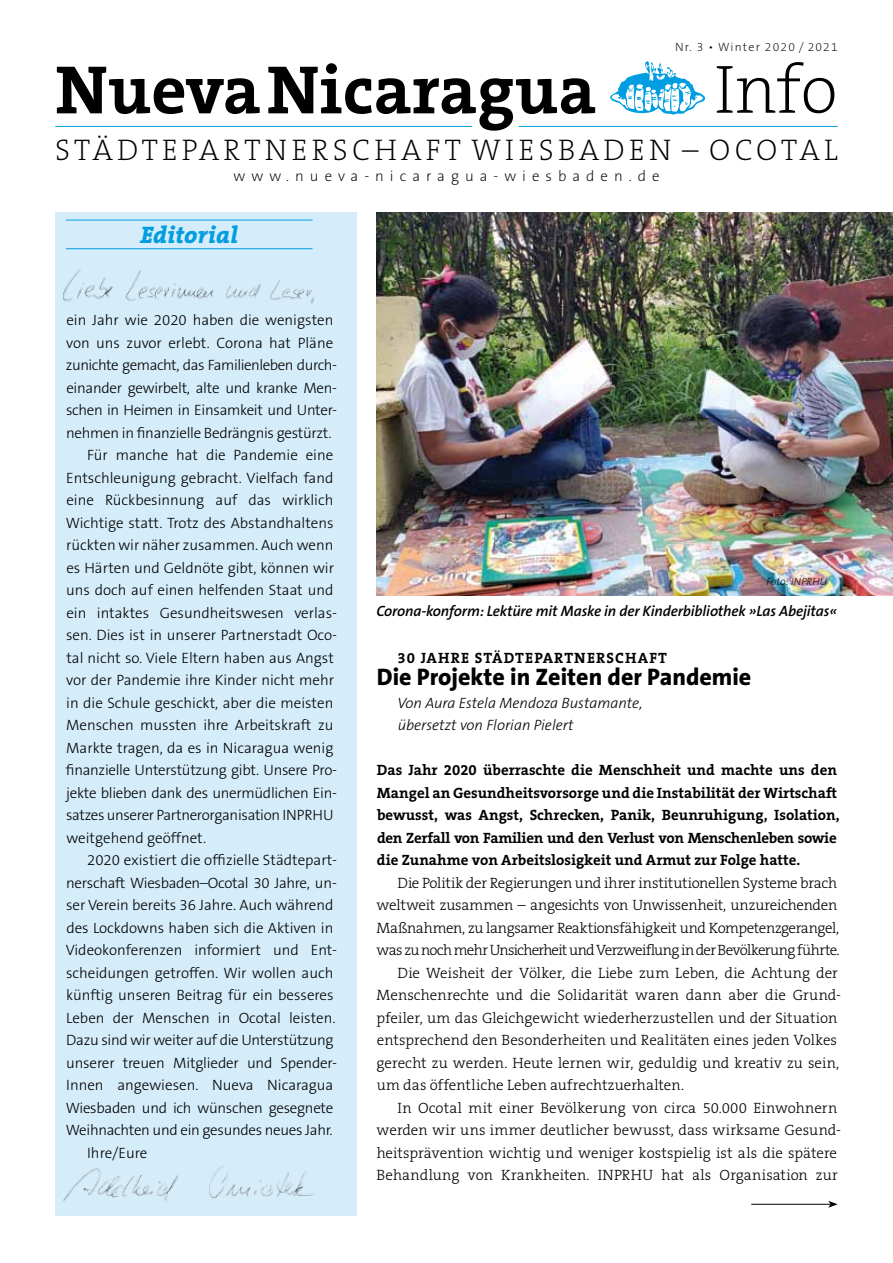
<style>
.page{position:relative;width:893px;height:1263px;background:#fff}
.page>*{position:absolute;margin:0;border:0;box-sizing:border-box;transform-origin:0 0}
.t1{font:700 69px "The Serif B7";color:#000}
.t2{font:200 69px "The Serif B2";color:#000}
.t3{font:200 30px "The Serif B2";letter-spacing:.14em;color:#000}
.t4{font:800 24px "The Sans B8";color:#000}
.t5{font:italic 800 24px "The Serif B8";color:#009ee0}
.t6{font:300 15px "The Sans B3";color:#000}
.t7{font:300 15px "The Serif B3";letter-spacing:-.005em;color:#000}
.t8{font:300 15px "The Sans B3";letter-spacing:-.02em;color:#000}
.t9{font:700 15px/22.5px "The Serif B7";color:#000}
.t10{font:italic 600 15px "The Sans B6";letter-spacing:-.01em;color:#000}
.t11{font:300 15px "The Serif B3";letter-spacing:-.045em;color:#000}
.t12{font:300 15px "The Serif B3";letter-spacing:-.025em;color:#000}
.t13{font:italic 300 15px/22.5px "The Sans B3";color:#000}
.t14{font:300 15px "The Sans B3";letter-spacing:-.03em;color:#000}
.t15{font:200 15px "The Sans B2";letter-spacing:.4em;color:#000}
.t16{font:700 15px "The Serif B7";letter-spacing:.075em;color:#000}
.t17{font:200 12px "The Sans B2";letter-spacing:.1em;color:#000}
.t18{font:italic 200 10.5px "The Sans B2";letter-spacing:.01em;color:#000}
</style>
<div class="page">
<hr style="left:55px;top:126px;width:417px;height:1px;background:#009ee0">
<hr style="left:519px;top:126px;width:319px;height:1px;background:#009ee0">
<svg style="left:610px;top:61px;width:96px;height:54px"></svg>
<div style="left:55px;top:213px;width:302px;height:1003px;background:#d5edfa"></div>
<hr style="left:66px;top:248px;width:247px;height:1px;background:#009ee0">
<hr style="left:66px;top:220px;width:247px;height:1px;background:#009ee0">
<img style="left:376px;top:213px;width:517px;height:382px">
<hr style="left:751px;top:1204px;width:80px;height:1px;background:#000">
<svg style="left:828px;top:1201px;width:10px;height:7px"></svg>
<img style="left:63px;top:1166px;width:252px;height:36px">
<img style="left:63px;top:268px;width:251px;height:36px">
<p class="t17" style="left:675px;top:41px;width:164px">Nr. 3 • Winter 2020 / 2021</p>
<h1 class="t1" style="left:55px;top:54px;width:543px">Nueva Nicaragua</h1>
<h1 class="t2" style="left:714px;top:54px;width:125px">INFO</h1>
<h2 class="t3" style="left:55px;top:134px;width:784px">STÄDTEPARTNERSCHAFT WIESBADEN – OCOTAL</h2>
<p class="t15" style="left:233px;top:168px;width:428px">www.nueva-nicaragua-wiesbaden.de</p>
<h3 class="t5" style="left:140px;top:223px;width:99px">Editorial</h3>
<p class="t6" style="left:66px;top:312px;width:269px">ein Jahr wie 2020 haben die wenigsten</p>
<p class="t6" style="left:66px;top:335px;width:269px">von uns zuvor erlebt. Corona hat Pläne</p>
<p class="t14" style="left:66px;top:357px;width:273px">zunichte gemacht, das Familienleben durch-</p>
<p class="t8" style="left:66px;top:380px;width:272px">einander gewirbelt, alte und kranke Men-</p>
<p class="t8" style="left:66px;top:402px;width:273px">schen in Heimen in Einsamkeit und Unter-</p>
<p class="t8" style="left:66px;top:425px;width:267px">nehmen in finanzielle Bedrängnis gestürzt.</p>
<p class="t6" style="left:87px;top:447px;width:248px">Für manche hat die Pandemie eine</p>
<p class="t6" style="left:66px;top:470px;width:269px">Entschleunigung gebracht. Vielfach fand</p>
<p class="t6" style="left:66px;top:492px;width:269px">eine Rückbesinnung auf das wirklich</p>
<p class="t6" style="left:66px;top:515px;width:269px">Wichtige statt. Trotz des Abstandhaltens</p>
<p class="t6" style="left:66px;top:537px;width:269px">rückten wir näher zusammen. Auch wenn</p>
<p class="t6" style="left:66px;top:560px;width:269px">es Härten und Geldnöte gibt, können wir</p>
<p class="t6" style="left:66px;top:582px;width:269px">uns doch auf einen helfenden Staat und</p>
<p class="t6" style="left:66px;top:605px;width:272px">ein intaktes Gesundheitswesen verlas-</p>
<p class="t6" style="left:66px;top:627px;width:273px">sen. Dies ist in unserer Partnerstadt Oco-</p>
<p class="t6" style="left:66px;top:650px;width:269px">tal nicht so. Viele Eltern haben aus Angst</p>
<p class="t6" style="left:66px;top:672px;width:269px">vor der Pandemie ihre Kinder nicht mehr</p>
<p class="t6" style="left:66px;top:695px;width:269px">in die Schule geschickt, aber die meisten</p>
<p class="t6" style="left:66px;top:717px;width:269px">Menschen mussten ihre Arbeitskraft zu</p>
<p class="t6" style="left:66px;top:740px;width:269px">Markte tragen, da es in Nicaragua wenig</p>
<p class="t8" style="left:66px;top:762px;width:273px">finanzielle Unterstützung gibt. Unsere Pro-</p>
<p class="t8" style="left:66px;top:785px;width:272px">jekte blieben dank des unermüdlichen Ein-</p>
<p class="t8" style="left:66px;top:807px;width:269px">satzes unserer Partnerorganisation INPRHU</p>
<p class="t6" style="left:66px;top:830px;width:142px">weitgehend geöffnet.</p>
<p class="t6" style="left:87px;top:852px;width:251px">2020 existiert die offizielle Städtepart-</p>
<p class="t8" style="left:66px;top:875px;width:272px">nerschaft Wiesbaden–Ocotal 30 Jahre, un-</p>
<p class="t6" style="left:66px;top:897px;width:269px">ser Verein bereits 36 Jahre. Auch während</p>
<p class="t6" style="left:66px;top:920px;width:268px">des Lockdowns haben sich die Aktiven in</p>
<p class="t6" style="left:66px;top:942px;width:273px">Videokonferenzen informiert und Ent-</p>
<p class="t6" style="left:66px;top:965px;width:269px">scheidungen getroffen. Wir wollen auch</p>
<p class="t6" style="left:66px;top:987px;width:269px">künftig unseren Beitrag für ein besseres</p>
<p class="t6" style="left:66px;top:1010px;width:271px">Leben der Menschen in Ocotal leisten.</p>
<p class="t8" style="left:66px;top:1032px;width:269px">Dazu sind wir weiter auf die Unterstützung</p>
<p class="t6" style="left:66px;top:1055px;width:272px">unserer treuen Mitglieder und Spender-</p>
<p class="t6" style="left:66px;top:1077px;width:269px">Innen angewiesen. Nueva Nicaragua</p>
<p class="t8" style="left:66px;top:1100px;width:269px">Wiesbaden und ich wünschen gesegnete</p>
<p class="t8" style="left:66px;top:1122px;width:268px">Weihnachten und ein gesundes neues Jahr.</p>
<p class="t6" style="left:87px;top:1145px;width:62px">Ihre/Eure</p>
<p class="t18" style="left:766px;top:576px;width:62px">Foto: INPRHU</p>
<p class="t10" style="left:376px;top:604px;width:462px">Corona-konform: Lektüre mit Maske in der Kinderbibliothek »Las Abejitas«</p>
<p class="t16" style="left:398px;top:650px;width:271px">30 Jahre Städtepartnerschaft</p>
<h3 class="t4" style="left:377px;top:664px;width:376px">Die Projekte in Zeiten der Pandemie</h3>
<p class="t13" style="left:398px;top:692px;width:246px">Von Aura Estela Mendoza Bustamante, übersetzt von Florian Pielert</p>
<p class="t9" style="left:377px;top:759px;width:464px">Das Jahr 2020 überraschte die Menschheit und machte uns den Mangel an Gesundheitsvorsorge und die Instabilität der Wirtschaft bewusst, was Angst, Schrecken, Panik, Beunruhigung, Isolation, den Zerfall von Familien und den Verlust von Menschenleben sowie die Zunahme von Arbeitslosigkeit und Armut zur Folge hatte.</p>
<p class="t7" style="left:398px;top:875px;width:441px">Die Politik der Regierungen und ihrer institutionellen Systeme brach</p>
<p class="t7" style="left:377px;top:897px;width:462px">weltweit zusammen – angesichts von Unwissenheit, unzureichenden</p>
<p class="t12" style="left:377px;top:920px;width:464px">Maßnahmen, zu langsamer Reaktionsfähigkeit und Kompetenzgerangel,</p>
<p class="t11" style="left:377px;top:942px;width:464px">was zu noch mehr Unsicherheit und Verzweiflung in der Bevölkerung führte.</p>
<p class="t7" style="left:398px;top:965px;width:442px">Die Weisheit der Völker, die Liebe zum Leben, die Achtung der</p>
<p class="t7" style="left:377px;top:987px;width:466px">Menschenrechte und die Solidarität waren dann aber die Grund-</p>
<p class="t7" style="left:377px;top:1010px;width:462px">pfeiler, um das Gleichgewicht wiederherzustellen und der Situation</p>
<p class="t7" style="left:377px;top:1032px;width:462px">entsprechend den Besonderheiten und Realitäten eines jeden Volkes</p>
<p class="t7" style="left:377px;top:1055px;width:464px">gerecht zu werden. Heute lernen wir, geduldig und kreativ zu sein,</p>
<p class="t7" style="left:377px;top:1077px;width:309px">um das öffentliche Leben aufrechtzuerhalten.</p>
<p class="t7" style="left:398px;top:1100px;width:441px">In Ocotal mit einer Bevölkerung von circa 50.000 Einwohnern</p>
<p class="t7" style="left:377px;top:1122px;width:466px">werden wir uns immer deutlicher bewusst, dass wirksame Gesund-</p>
<p class="t7" style="left:377px;top:1145px;width:462px">heitsprävention wichtig und weniger kostspielig ist als die spätere</p>
<p class="t7" style="left:377px;top:1167px;width:463px">Behandlung von Krankheiten. INPRHU hat als Organisation zur</p>
</div>
